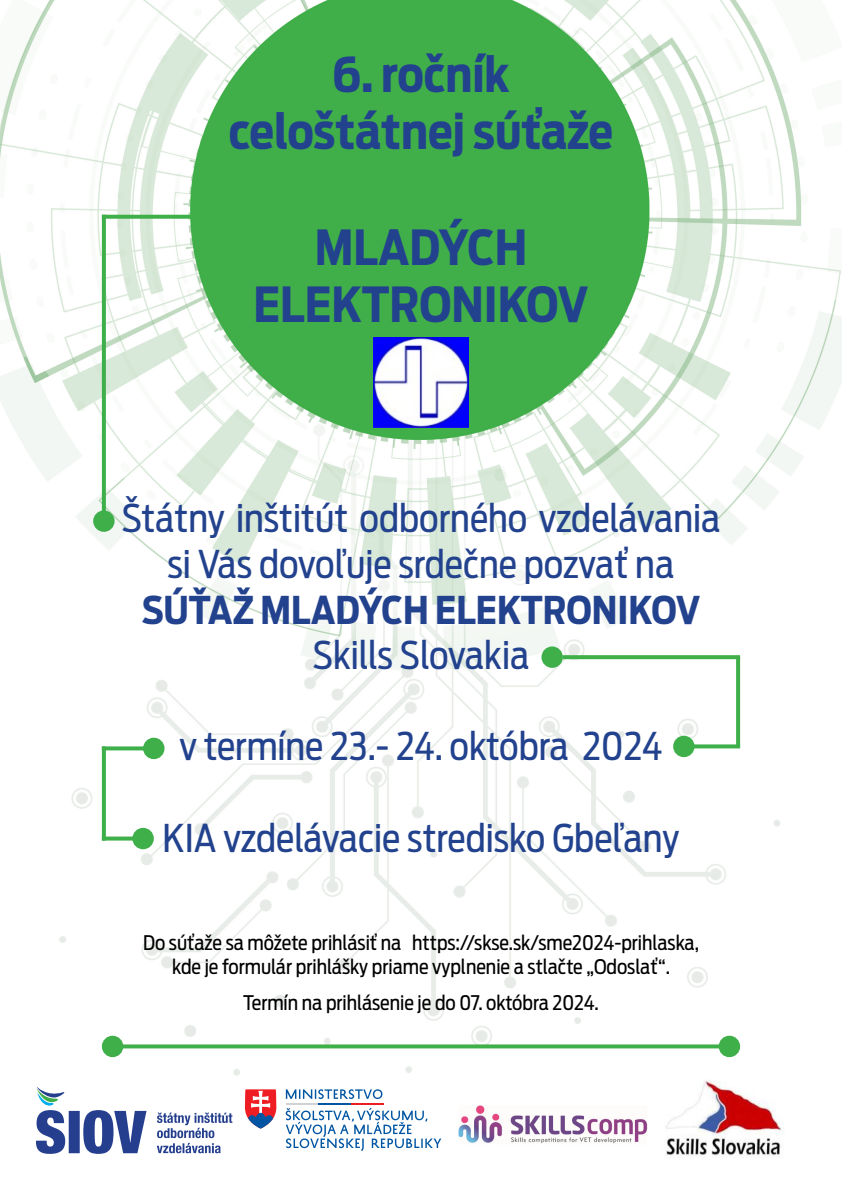
<style>
.page{position:relative;width:842px;height:1191px;background:#fff}
.page>*{position:absolute;margin:0;border:0;box-sizing:border-box;transform-origin:0 0}
.t1{font:700 48px "Antenna Cond";color:#22428e}
.t2{font:38px/45.6px "Antenna Cond";color:#22428e;text-align:center}
.t3{font:700 38px "Antenna Cond";color:#22428e}
.t4{font:20px "Antenna Cond";color:#000}
</style>
<div class="page">
<img style="left:0;top:0;width:842px;height:1154px">
<hr style="left:102px;top:215px;width:408px;height:4px;background:#3eaf49">
<div style="left:95px;top:512px;width:18px;height:18px;background:#3faf49;border-radius:50%"></div>
<div style="left:93px;top:510px;width:22px;height:22px;border:4px solid #3eaf49;border-radius:50%"></div>
<svg style="left:102px;top:219px;width:4px;height:295px"></svg>
<div style="left:675px;top:737px;width:17px;height:18px;background:#3faf49;border-radius:50%"></div>
<div style="left:673px;top:735px;width:21px;height:22px;border:4px solid #3eaf49;border-radius:50%"></div>
<svg style="left:736px;top:659px;width:4px;height:85px"></svg>
<svg style="left:691px;top:744px;width:49px;height:4px"></svg>
<div style="left:543px;top:648px;width:18px;height:18px;background:#3faf49;border-radius:50%"></div>
<div style="left:541px;top:646px;width:22px;height:22px;border:4px solid #3eaf49;border-radius:50%"></div>
<svg style="left:563px;top:655px;width:177px;height:4px"></svg>
<div style="left:145px;top:739px;width:17px;height:18px;background:#3faf49;border-radius:50%"></div>
<div style="left:143px;top:737px;width:21px;height:22px;border:4px solid #3eaf49;border-radius:50%"></div>
<svg style="left:106px;top:746px;width:41px;height:4px"></svg>
<div style="left:134px;top:830px;width:18px;height:17px;background:#3faf49;border-radius:50%"></div>
<div style="left:132px;top:828px;width:22px;height:21px;border:4px solid #3eaf49;border-radius:50%"></div>
<svg style="left:102px;top:746px;width:4px;height:90px"></svg>
<svg style="left:102px;top:836px;width:35px;height:4px"></svg>
<div style="left:104px;top:1037px;width:17px;height:18px;background:#3faf49;border-radius:50%"></div>
<div style="left:102px;top:1035px;width:21px;height:22px;border:4px solid #3eaf49;border-radius:50%"></div>
<svg style="left:104px;top:1044px;width:615px;height:4px;background:#52b75c"></svg>
<div style="left:721px;top:1037px;width:17px;height:18px;background:#3faf49;border-radius:50%"></div>
<div style="left:719px;top:1035px;width:21px;height:22px;border:4px solid #3eaf49;border-radius:50%"></div>
<img style="left:630px;top:1071px;width:187px;height:86px">
<svg style="left:157px;top:1112px;width:75px;height:41px"></svg>
<svg style="left:36px;top:1086px;width:111px;height:67px"></svg>
<svg style="left:286px;top:1089px;width:96px;height:10px"></svg>
<hr style="left:286px;top:1103px;width:32px;height:1px;background:#d1d2d4">
<hr style="left:318px;top:1103px;width:33px;height:1px;background:#0155a2">
<hr style="left:351px;top:1103px;width:32px;height:1px;background:#ee1d23">
<svg style="left:245px;top:1089px;width:31px;height:39px"></svg>
<svg style="left:286px;top:1107px;width:155px;height:44px"></svg>
<img style="left:373px;top:337px;width:96px;height:90px">
<img style="left:454px;top:1094px;width:196px;height:51px">
<p class="t1" style="left:332px;top:42px;width:179px">6. ročník</p>
<p class="t1" style="left:229px;top:100px;width:386px">celoštátnej súťaže</p>
<p class="t1" style="left:315px;top:215px;width:214px">MLADÝCH</p>
<p class="t1" style="left:254px;top:272px;width:336px">ELEKTRONIKOV</p>
<p class="t2" style="left:121px;top:495px;width:601px">Štátny inštitút odborného vzdelávania si Vás dovoľuje srdečne pozvať na</p>
<p class="t3" style="left:142px;top:584px;width:560px">SÚŤAŽ MLADÝCH ELEKTRONIKOV</p>
<p class="t2" style="left:312px;top:632px;width:218px">Skills Slovakia</p>
<p class="t2" style="left:180px;top:723px;width:484px">v termíne 23.- 24. októbra 2024</p>
<p class="t2" style="left:163px;top:814px;width:518px">KIA vzdelávacie stredisko Gbeľany</p>
<p class="t4" style="left:143px;top:930px;width:558px">Do súťaže sa môžete prihlásiť na https://skse.sk/sme2024-prihlaska,</p>
<p class="t4" style="left:172px;top:954px;width:499px">kde je formulár prihlášky priame vyplnenie a stlačte „Odoslať“.</p>
<p class="t4" style="left:243px;top:990px;width:357px">Termín na prihlásenie je do 07. októbra 2024.</p>
</div>
